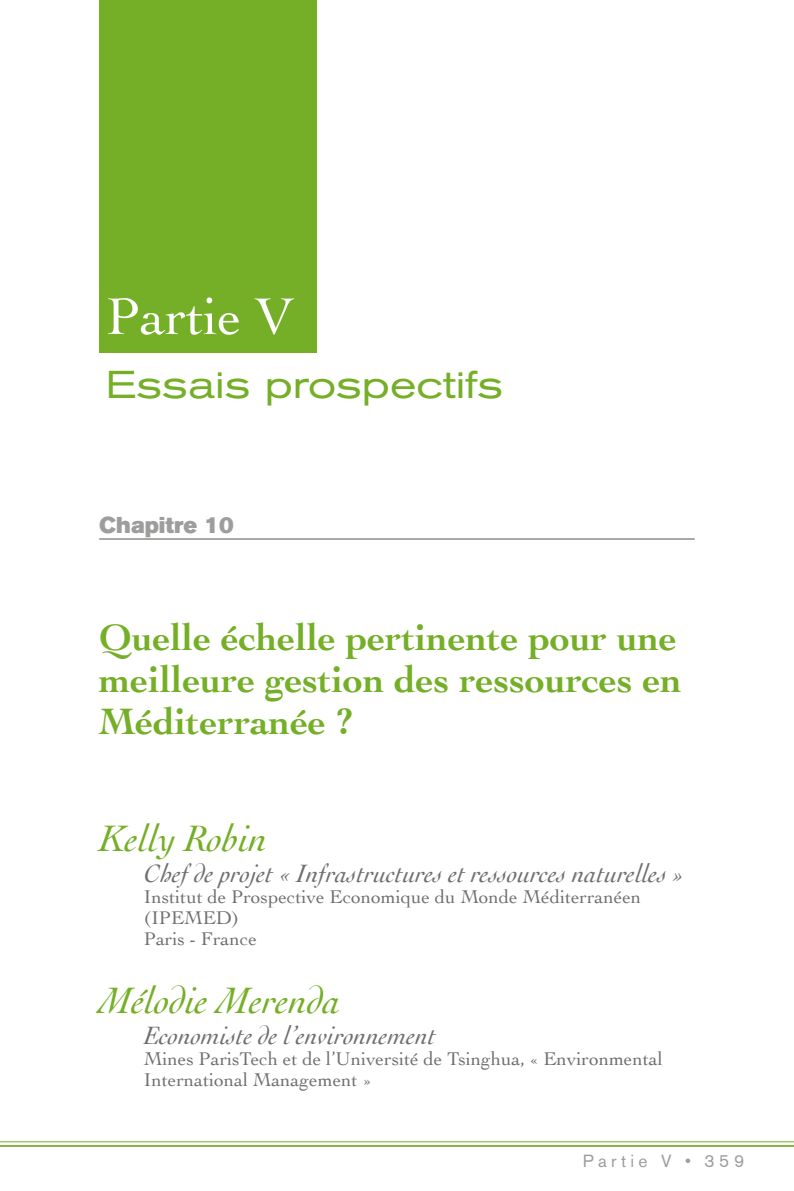
<style>
.page{position:relative;width:794px;height:1191px;background:#fff}
.page>*{position:absolute;margin:0;border:0;box-sizing:border-box;transform-origin:0 0}
.t1{font:54.25px "Cochin";color:#fff}
.t2{font:700 38.5px/42px "Cochin";color:#74af27}
.t3{font:italic 38.5px "Cochin";color:#74af27}
.t4{font:expanded 38.5px "Akzidenz Grotesk BE";color:#74af27}
.t5{font:italic 26.25px "Cochin";color:#706f6f}
.t6{font:22.75px "Akzidenz Grotesk BE Super";color:#9d9d9c}
.t7{font:19.25px/21px "Cochin";color:#706f6f}
.t8{font:17.5px "Akzidenz Grotesk BE";letter-spacing:.25em;color:#9d9d9c}
</style>
<div class="page">
<hr style="left:0;top:1141px;width:794px;height:1px;background:#74af27">
<hr style="left:0;top:1145px;width:794px;height:1px;background:#74af27">
<div style="left:99px;top:0;width:217px;height:352px;background:#74af27"></div>
<hr style="left:99px;top:538px;width:595px;height:2px;background:#9d9d9c">
<h1 class="t1" style="left:106px;top:280px;width:189px">Partie V</h1>
<h2 class="t4" style="left:106px;top:362px;width:399px">Essais prospectifs</h2>
<p class="t6" style="left:99px;top:512px;width:136px">Chapitre 10</p>
<h2 class="t2" style="left:99px;top:614px;width:584px">Quelle échelle pertinente pour une meilleure gestion des ressources en<br>Méditerranée ?</h2>
<h2 class="t3" style="left:99px;top:812px;width:170px">Kelly Robin</h2>
<h3 class="t5" style="left:144px;top:856px;width:542px">Chef de projet « Infrastructures et ressources naturelles »</h3>
<p class="t7" style="left:144px;top:885px;width:499px">Institut de Prospective Economique du Monde Méditerranéen (IPEMED)<br>Paris - France</p>
<h2 class="t3" style="left:99px;top:974px;width:243px">Mélodie Merenda</h2>
<h3 class="t5" style="left:144px;top:1018px;width:293px">Economiste de l’environnement</h3>
<p class="t7" style="left:144px;top:1047px;width:520px">Mines ParisTech et de l’Université de Tsinghua, « Environmental<br>International Management »</p>
<p class="t8" style="left:583px;top:1150px;width:163px">Partie V • 359</p>
</div>
